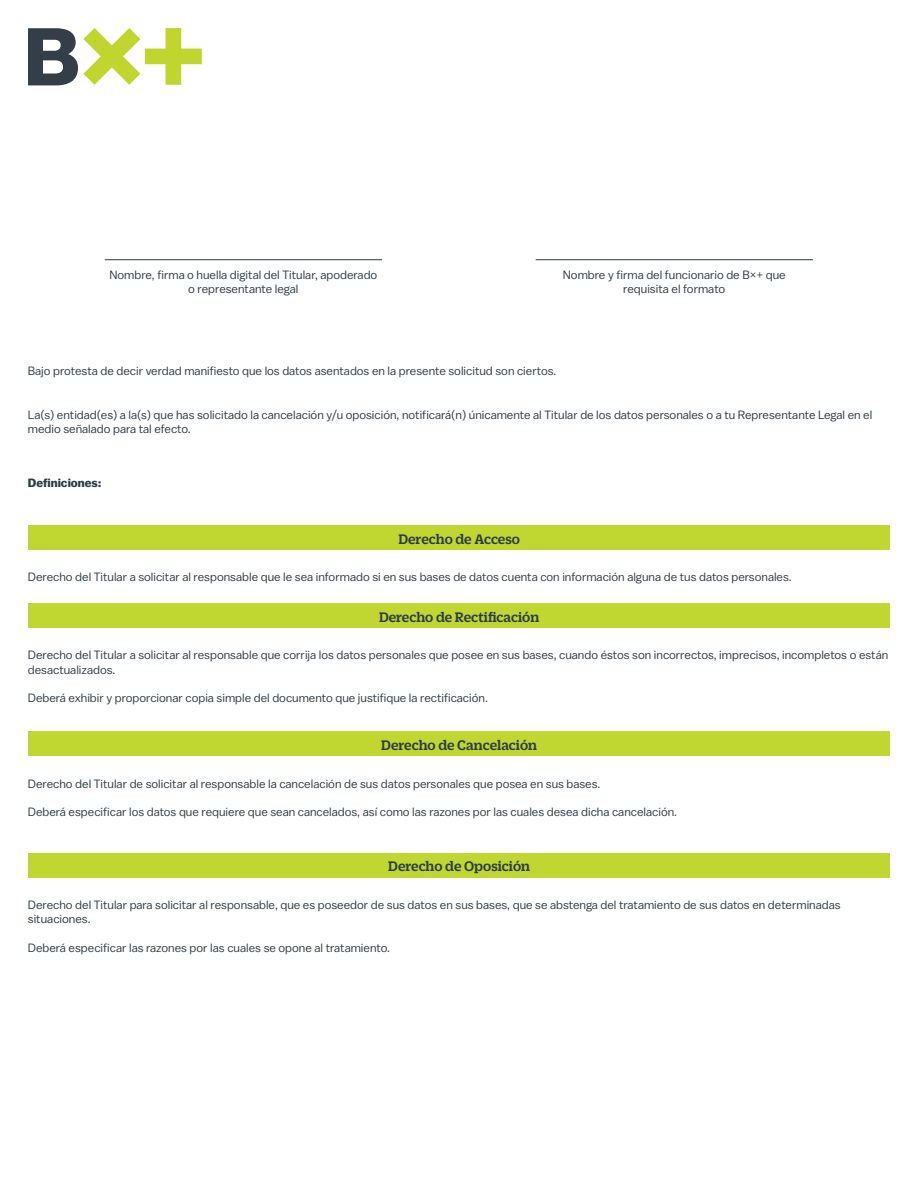
<style>
.page{position:relative;width:918px;height:1188px;background:#fff}
.page>*{position:absolute;margin:0;border:0;box-sizing:border-box;transform-origin:0 0}
.t1{font:500 15px "Duplicate Slab";color:#2c3b46}
.t2{font:12px/14.4px "Balto";color:#2c3b46}
.t3{font:700 12px "Balto";color:#2c3b46}
</style>
<div class="page">
<svg style="left:28px;top:28px;width:174px;height:57px"></svg>
<hr style="left:536px;top:259px;width:277px;height:1px;background:#2c3b46">
<hr style="left:105px;top:259px;width:277px;height:1px;background:#2c3b46">
<div style="left:28px;top:525px;width:862px;height:25px;background:#bfd730"></div>
<div style="left:28px;top:603px;width:862px;height:25px;background:#bfd730"></div>
<div style="left:28px;top:732px;width:862px;height:24px;background:#bfd730"></div>
<div style="left:28px;top:853px;width:862px;height:24px;background:#bfd730"></div>
<p class="t2" style="left:109px;top:267px;width:269px;text-align:center">Nombre, firma o huella digital del Titular, apoderado o representante legal</p>
<p class="t2" style="left:563px;top:267px;width:224px;text-align:center">Nombre y firma del funcionario de B×+ que requisita el formato</p>
<p class="t2" style="left:28px;top:364px;width:530px">Bajo protesta de decir verdad manifiesto que los datos asentados en la presente solicitud son ciertos.</p>
<p class="t2" style="left:28px;top:407px;width:846px">La(s) entidad(es) a la(s) que has solicitado la cancelación y/u oposición, notificará(n) únicamente al Titular de los datos personales o a tu Representante Legal en el medio señalado para tal efecto.</p>
<p class="t3" style="left:28px;top:475px;width:75px">Definiciones:</p>
<p class="t1" style="left:398px;top:529px;width:123px">Derecho de Acceso</p>
<p class="t2" style="left:28px;top:570px;width:765px">Derecho del Titular a solicitar al responsable que le sea informado si en sus bases de datos cuenta con información alguna de tus datos personales.</p>
<p class="t1" style="left:379px;top:607px;width:162px">Derecho de Rectificación</p>
<p class="t2" style="left:28px;top:647px;width:862px">Derecho del Titular a solicitar al responsable que corrija los datos personales que posee en sus bases, cuando éstos son incorrectos, imprecisos, incompletos o están desactualizados.</p>
<p class="t2" style="left:28px;top:691px;width:462px">Deberá exhibir y proporcionar copia simple del documento que justifique la rectificación.</p>
<p class="t1" style="left:381px;top:735px;width:157px">Derecho de Cancelación</p>
<p class="t2" style="left:28px;top:776px;width:574px">Derecho del Titular de solicitar al responsable la cancelación de sus datos personales que posea en sus bases.</p>
<p class="t2" style="left:28px;top:805px;width:651px">Deberá especificar los datos que requiere que sean cancelados, así como las razones por las cuales desea dicha cancelación.</p>
<p class="t1" style="left:388px;top:857px;width:143px">Derecho de Oposición</p>
<p class="t2" style="left:28px;top:897px;width:814px">Derecho del Titular para solicitar al responsable, que es poseedor de sus datos en sus bases, que se abstenga del tratamiento de sus datos en determinadas situaciones.</p>
<p class="t2" style="left:28px;top:940px;width:364px">Deberá especificar las razones por las cuales se opone al tratamiento.</p>
</div>
